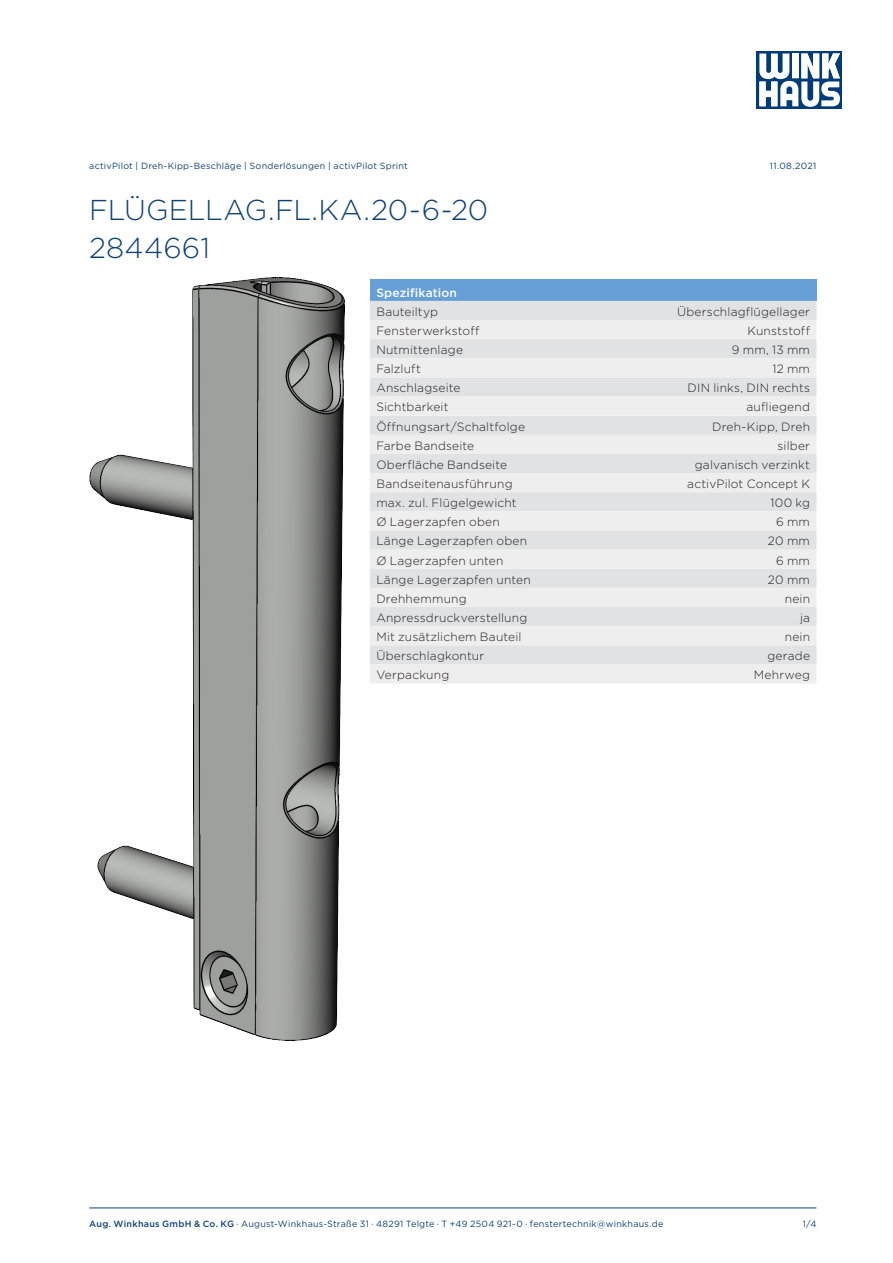
<style>
.page{position:relative;width:893px;height:1263px;background:#fff}
.page>*{position:absolute;margin:0;border:0;box-sizing:border-box;transform-origin:0 0}
.Headline{font:300 28.65px/38.2px "Gotham";color:#0f4272}
.Datenzelle_links{font:300 12px "Gotham";letter-spacing:.015em;color:#231f20}
.Datenzelle_rechts{font:300 12px "Gotham";letter-spacing:.02em;color:#231f20}
.Headerzelle{font:500 12px "Gotham";letter-spacing:.015em;color:#fff}
.Fußzeile{font:9px "Gotham";letter-spacing:.025em;color:#0f4272}
.Kopfzeile{font:9px "Gotham";letter-spacing:.025em;color:#0f4272}
.s1{font-weight:500}
</style>
<div class="page">
<div style="left:757px;top:51px;width:85px;height:58px;background:#013c77"></div>
<svg style="left:759px;top:53px;width:81px;height:54px"></svg>
<hr style="left:89px;top:1208px;width:727px;height:1px;background:#0f4272">
<img style="left:89px;top:277px;width:255px;height:763px">
<div style="left:370px;top:280px;width:446px;height:21px;background:#669fd5"></div>
<div style="left:370px;top:301px;width:446px;height:19px;background:#e1e2e4"></div>
<svg style="left:370px;top:320px;width:446px;height:364px;background:#e8e8ea"></svg>
<p class="Kopfzeile" style="left:89px;top:160px;width:320px">activPilot | Dreh-Kipp-Beschläge | Sonderlösungen | activPilot Sprint</p>
<p class="Kopfzeile" style="left:770px;top:160px;width:48px">11.08.2021</p>
<p class="Headline" style="left:89px;top:190px;width:401px">FLÜGELLAG.FL.KA.20-6-20<br>2844661</p>
<p class="Headerzelle" style="left:376px;top:284px;width:82px">Spezifikation</p>
<p class="Datenzelle_links" style="left:376px;top:304px;width:63px">Bauteiltyp</p>
<p class="Datenzelle_rechts" style="left:677px;top:304px;width:134px">Überschlagflügellager</p>
<p class="Datenzelle_links" style="left:376px;top:323px;width:105px">Fensterwerkstoff</p>
<p class="Datenzelle_rechts" style="left:747px;top:323px;width:64px">Kunststoff</p>
<p class="Datenzelle_links" style="left:376px;top:342px;width:88px">Nutmittenlage</p>
<p class="Datenzelle_rechts" style="left:732px;top:342px;width:80px">9 mm, 13 mm</p>
<p class="Datenzelle_links" style="left:376px;top:361px;width:46px">Falzluft</p>
<p class="Datenzelle_rechts" style="left:772px;top:361px;width:39px">12 mm</p>
<p class="Datenzelle_links" style="left:376px;top:380px;width:86px">Anschlagseite</p>
<p class="Datenzelle_rechts" style="left:687px;top:380px;width:124px">DIN links, DIN rechts</p>
<p class="Datenzelle_links" style="left:376px;top:400px;width:74px">Sichtbarkeit</p>
<p class="Datenzelle_rechts" style="left:746px;top:400px;width:65px">aufliegend</p>
<p class="Datenzelle_links" style="left:376px;top:419px;width:150px">Öffnungsart/Schaltfolge</p>
<p class="Datenzelle_rechts" style="left:712px;top:419px;width:99px">Dreh-Kipp, Dreh</p>
<p class="Datenzelle_links" style="left:376px;top:438px;width:99px">Farbe Bandseite</p>
<p class="Datenzelle_rechts" style="left:778px;top:438px;width:34px">silber</p>
<p class="Datenzelle_links" style="left:376px;top:457px;width:132px">Oberfläche Bandseite</p>
<p class="Datenzelle_rechts" style="left:695px;top:457px;width:117px">galvanisch verzinkt</p>
<p class="Datenzelle_links" style="left:376px;top:476px;width:138px">Bandseitenausführung</p>
<p class="Datenzelle_rechts" style="left:687px;top:476px;width:124px">activPilot Concept K</p>
<p class="Datenzelle_links" style="left:376px;top:495px;width:142px">max. zul. Flügelgewicht</p>
<p class="Datenzelle_rechts" style="left:770px;top:495px;width:41px">100 kg</p>
<p class="Datenzelle_links" style="left:376px;top:514px;width:125px">Ø Lagerzapfen oben</p>
<p class="Datenzelle_rechts" style="left:776px;top:514px;width:35px">6 mm</p>
<p class="Datenzelle_links" style="left:376px;top:533px;width:152px">Länge Lagerzapfen oben</p>
<p class="Datenzelle_rechts" style="left:768px;top:533px;width:44px">20 mm</p>
<p class="Datenzelle_links" style="left:376px;top:553px;width:129px">Ø Lagerzapfen unten</p>
<p class="Datenzelle_rechts" style="left:776px;top:553px;width:35px">6 mm</p>
<p class="Datenzelle_links" style="left:376px;top:572px;width:156px">Länge Lagerzapfen unten</p>
<p class="Datenzelle_rechts" style="left:768px;top:572px;width:44px">20 mm</p>
<p class="Datenzelle_links" style="left:376px;top:591px;width:92px">Drehhemmung</p>
<p class="Datenzelle_rechts" style="left:785px;top:591px;width:27px">nein</p>
<p class="Datenzelle_links" style="left:376px;top:610px;width:152px">Anpressdruckverstellung</p>
<p class="Datenzelle_rechts" style="left:800px;top:610px;width:12px">ja</p>
<p class="Datenzelle_links" style="left:376px;top:629px;width:147px">Mit zusätzlichem Bauteil</p>
<p class="Datenzelle_rechts" style="left:785px;top:629px;width:27px">nein</p>
<p class="Datenzelle_links" style="left:376px;top:648px;width:109px">Überschlagkontur</p>
<p class="Datenzelle_rechts" style="left:767px;top:648px;width:44px">gerade</p>
<p class="Datenzelle_links" style="left:376px;top:667px;width:74px">Verpackung</p>
<p class="Datenzelle_rechts" style="left:754px;top:667px;width:58px">Mehrweg</p>
<p class="Fußzeile" style="left:89px;top:1218px;width:576px"><span class="s1">Aug. Winkhaus GmbH &amp; Co. KG</span> ∙ August-Winkhaus-Straße 31 ∙ 48291 Telgte ∙ T +49 2504 921-0 ∙ fenstertechnik@winkhaus.de</p>
<p class="Fußzeile" style="left:803px;top:1218px;width:15px">1/4</p>
</div>
